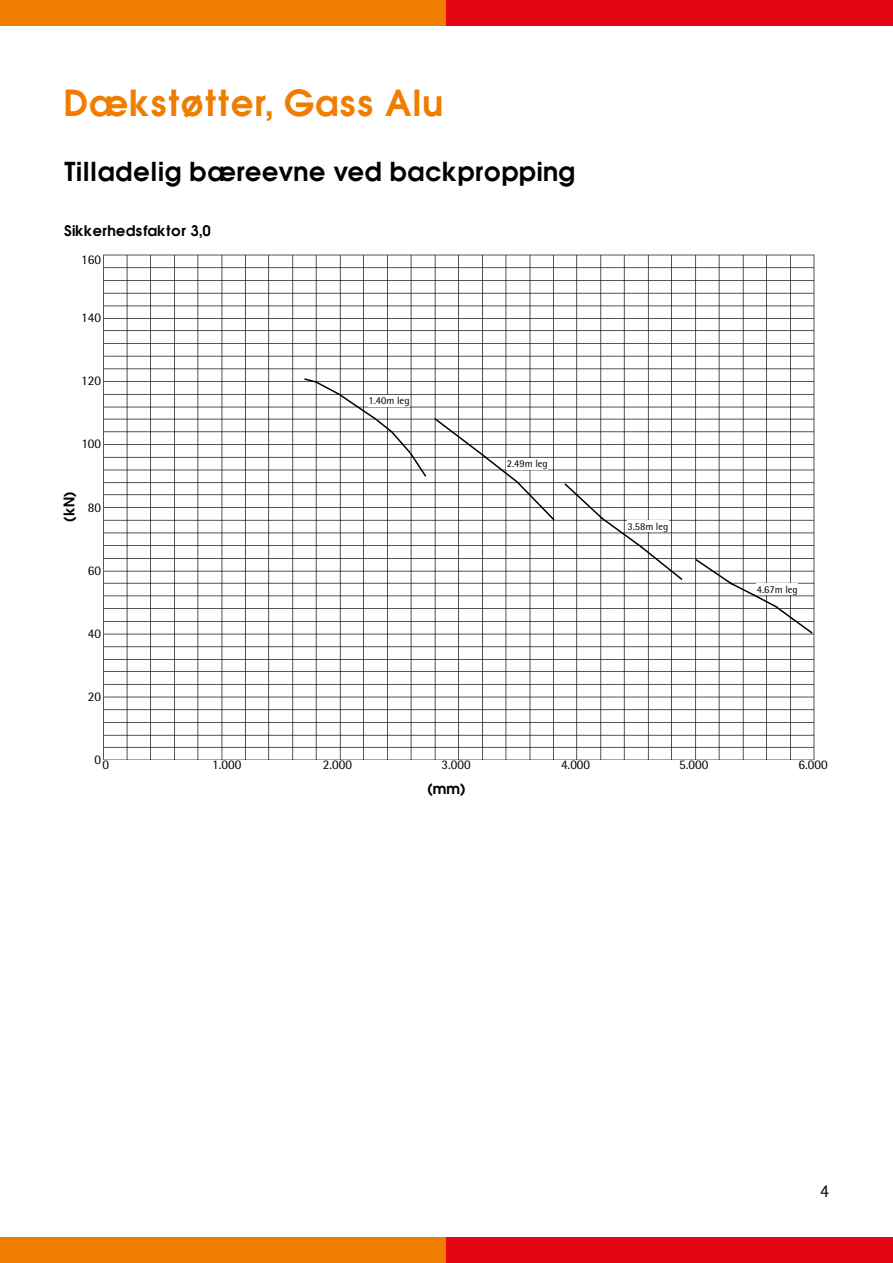
<style>
.page{position:relative;width:893px;height:1263px;background:#fff}
.page>*{position:absolute;margin:0;border:0;box-sizing:border-box;transform-origin:0 0}
.t1{font:33px "Avant Garde Demi";color:#ef7d00}
.t2{font:24px "Avant Garde Demi";color:#000}
.t3{font:18px "Agfa Rotis Semisans";color:#000}
.t4{font:13.5px "Avant Garde Demi";color:#000}
.t5{font:13.2px "Agfa Rotis Semisans";color:#000}
.t6{font:10.5px "Agfa Rotis Semisans";color:#000}
</style>
<div class="page">
<div style="left:0;top:0;width:446px;height:26px;background:#ef7d00"></div>
<div style="left:446px;top:0;width:447px;height:26px;background:#e30613"></div>
<div style="left:0;top:1237px;width:446px;height:26px;background:#ef7d00"></div>
<div style="left:446px;top:1237px;width:447px;height:26px;background:#e30613"></div>
<img style="left:103px;top:255px;width:712px;height:505px">
<svg style="left:694px;top:557px;width:120px;height:78px"></svg>
<div style="left:757px;top:583px;width:41px;height:12px;background:#fff"></div>
<svg style="left:303px;top:377px;width:253px;height:145px"></svg>
<svg style="left:563px;top:482px;width:121px;height:100px"></svg>
<h1 class="t1" style="left:64px;top:80px;width:381px">Dækstøtter, Gass Alu</h1>
<h2 class="t2" style="left:64px;top:155px;width:513px">Tilladelig bæreevne ved backpropping</h2>
<p class="t4" style="left:64px;top:221px;width:149px">Sikkerhedsfaktor 3,0</p>
<p class="t5" style="left:81px;top:252px;width:21px">160</p>
<p class="t5" style="left:81px;top:310px;width:21px">140</p>
<p class="t5" style="left:81px;top:373px;width:21px">120</p>
<p class="t5" style="left:82px;top:436px;width:21px">100</p>
<p class="t4" style="left:60px;top:522px;width:31px;rotate:-90deg">(kN)</p>
<p class="t5" style="left:88px;top:499px;width:15px">80</p>
<p class="t5" style="left:88px;top:562px;width:15px">60</p>
<p class="t5" style="left:88px;top:625px;width:15px">40</p>
<p class="t5" style="left:88px;top:689px;width:15px">20</p>
<p class="t6" style="left:368px;top:395px;width:43px">1.40m leg</p>
<p class="t6" style="left:507px;top:458px;width:43px">2.49m leg</p>
<p class="t6" style="left:627px;top:520px;width:43px">3.58m leg</p>
<p class="t6" style="left:757px;top:583px;width:43px">4.67m leg</p>
<p class="t5" style="left:94px;top:752px;width:8px">0</p>
<p class="t5" style="left:102px;top:757px;width:8px">0</p>
<p class="t5" style="left:212px;top:757px;width:31px">1.000</p>
<p class="t5" style="left:323px;top:757px;width:31px">2.000</p>
<p class="t5" style="left:441px;top:757px;width:31px">3.000</p>
<p class="t5" style="left:561px;top:757px;width:31px">4.000</p>
<p class="t5" style="left:679px;top:757px;width:31px">5.000</p>
<p class="t5" style="left:799px;top:757px;width:31px">6.000</p>
<p class="t4" style="left:427px;top:780px;width:40px">(mm)</p>
<h3 class="t3" style="left:820px;top:1180px;width:11px">4</h3>
</div>
